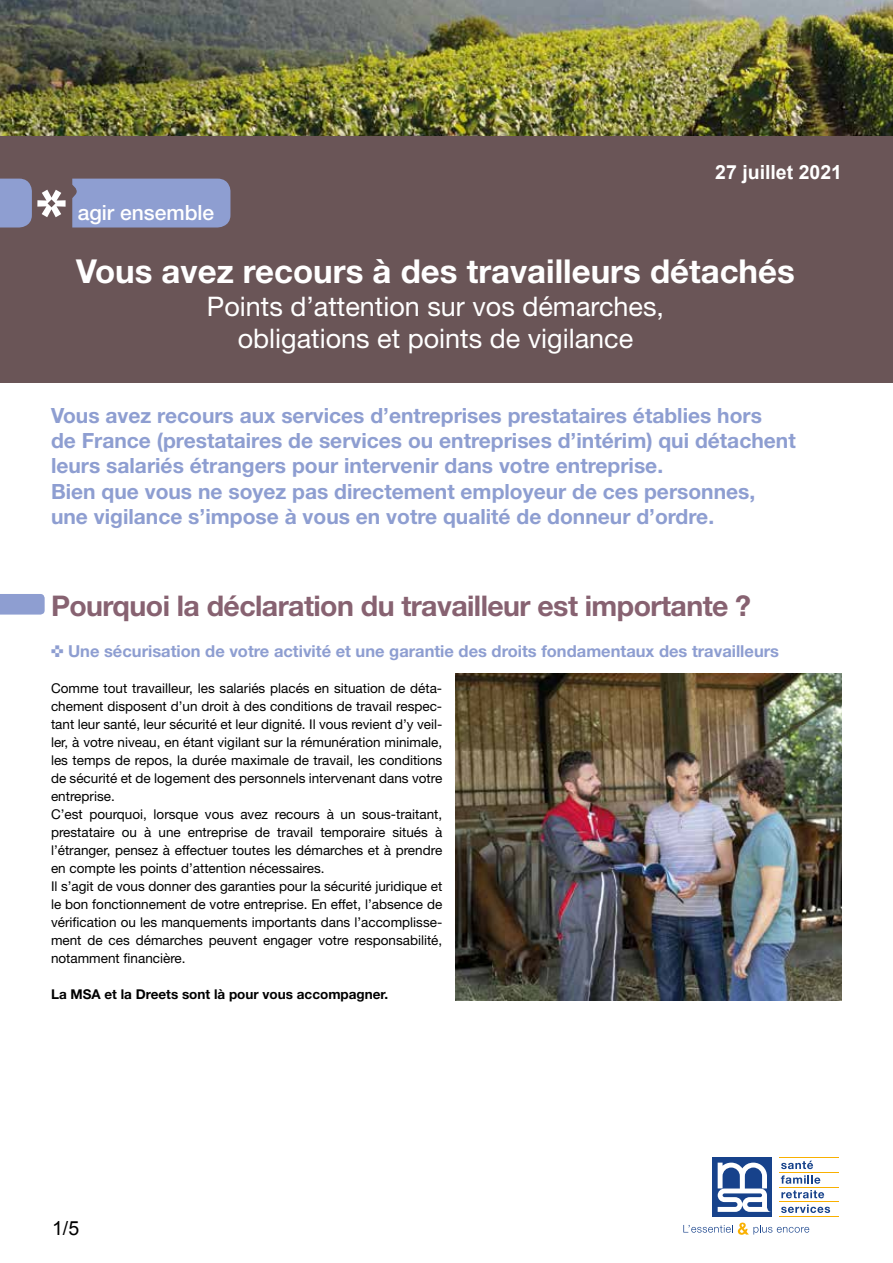
<style>
.page{position:relative;width:893px;height:1263px;background:#fff}
.page>*{position:absolute;margin:0;border:0;box-sizing:border-box;transform-origin:0 0}
.t1{font:700 33px "Helvetica Neue LT";color:#fff}
.t2{font:700 28.5px "Helvetica Neue LT";letter-spacing:-.02em;color:#876271}
.t3{font:27px/32.4px "Helvetica Neue LT";color:#fff;text-align:center}
.t4{font:700 21px/25.2px "Helvetica Neue LT";color:#8e9ed1}
.t5{font:500 21px "Helvetica Neue LT";color:#fff}
.t6{font:700 19.5px "Arial";color:#fff}
.t7{font:19.5px "Arial";color:#000}
.t8{font:700 16.5px "Helvetica Neue LT";color:#8e9ed1}
.t9{font:13.5px/18px "Helvetica Neue LT";color:#000}
.t10{font:700 13.5px "Helvetica Neue LT";color:#000}
</style>
<div class="page">
<img style="left:0;top:0;width:893px;height:136px">
<div style="left:0;top:136px;width:893px;height:247px;background:#6a5557"></div>
<div style="left:72px;top:179px;width:158px;height:48px;background:#8e9ed1"></div>
<svg style="left:0;top:179px;width:66px;height:48px"></svg>
<svg style="left:781px;top:1161px;width:32px;height:8px"></svg>
<svg style="left:781px;top:1175px;width:39px;height:9px"></svg>
<svg style="left:781px;top:1190px;width:43px;height:8px"></svg>
<svg style="left:781px;top:1204px;width:49px;height:9px"></svg>
<hr style="left:780px;top:1157px;width:59px;height:1px;background:#f9b000">
<hr style="left:780px;top:1172px;width:59px;height:1px;background:#f9b000">
<hr style="left:780px;top:1187px;width:59px;height:1px;background:#f9b000">
<hr style="left:780px;top:1201px;width:59px;height:1px;background:#f9b000">
<hr style="left:780px;top:1216px;width:59px;height:1px;background:#f9b000">
<div style="left:713px;top:1157px;width:59px;height:60px;background:#17428b"></div>
<svg style="left:718px;top:1162px;width:53px;height:50px"></svg>
<svg style="left:683px;top:1222px;width:126px;height:13px"></svg>
<svg style="left:0;top:594px;width:45px;height:21px"></svg>
<img style="left:455px;top:673px;width:387px;height:327px">
<h3 class="t6" style="left:715px;top:159px;width:128px">27 juillet 2021</h3>
<h3 class="t5" style="left:78px;top:200px;width:138px">agir ensemble</h3>
<h1 class="t1" style="left:76px;top:251px;width:720px">Vous avez recours à des travailleurs détachés</h1>
<h3 class="t3" style="left:207px;top:290px;width:459px">Points d’attention sur vos démarches, obligations et points de vigilance</h3>
<p class="t4" style="left:51px;top:402px;width:746px">Vous avez recours aux services d’entreprises prestataires établies hors<br>de France (prestataires de services ou entreprises d’intérim) qui détachent leurs salariés étrangers pour intervenir dans votre entreprise.<br>Bien que vous ne soyez pas directement employeur de ces personnes, une vigilance s’impose à vous en votre qualité de donneur d’ordre.</p>
<h2 class="t2" style="left:51px;top:588px;width:702px">Pourquoi la déclaration du travailleur est importante ?</h2>
<p class="t8" style="left:51px;top:641px;width:730px">✜ Une sécurisation de votre activité et une garantie des droits fondamentaux des travailleurs</p>
<p class="t9" style="left:51px;top:679px;width:393px">Comme tout travailleur, les salariés placés en situation de déta&shy;chement disposent d’un droit à des conditions de travail respec&shy;tant leur santé, leur sécurité et leur dignité. Il vous revient d’y veil&shy;ler, à votre niveau, en étant vigilant sur la rémunération minimale, les temps de repos, la durée maximale de travail, les conditions de sécurité et de logement des personnels intervenant dans votre entreprise.<br>C’est pourquoi, lorsque vous avez recours à un sous-traitant, prestataire ou à une entreprise de travail temporaire situés à l’étranger, pensez à effectuer toutes les démarches et à prendre en compte les points d’attention nécessaires.<br>Il s’agit de vous donner des garanties pour la sécurité juridique et le bon fonctionnement de votre entreprise. En effet, l’absence de vérification ou les manquements importants dans l’accomplisse&shy;ment de ces démarches peuvent engager votre responsabilité, notamment financière.</p>
<p class="t10" style="left:51px;top:985px;width:339px">La MSA et la Dreets sont là pour vous accompagner.</p>
<h3 class="t7" style="left:52px;top:1215px;width:29px">1/5</h3>
</div>
